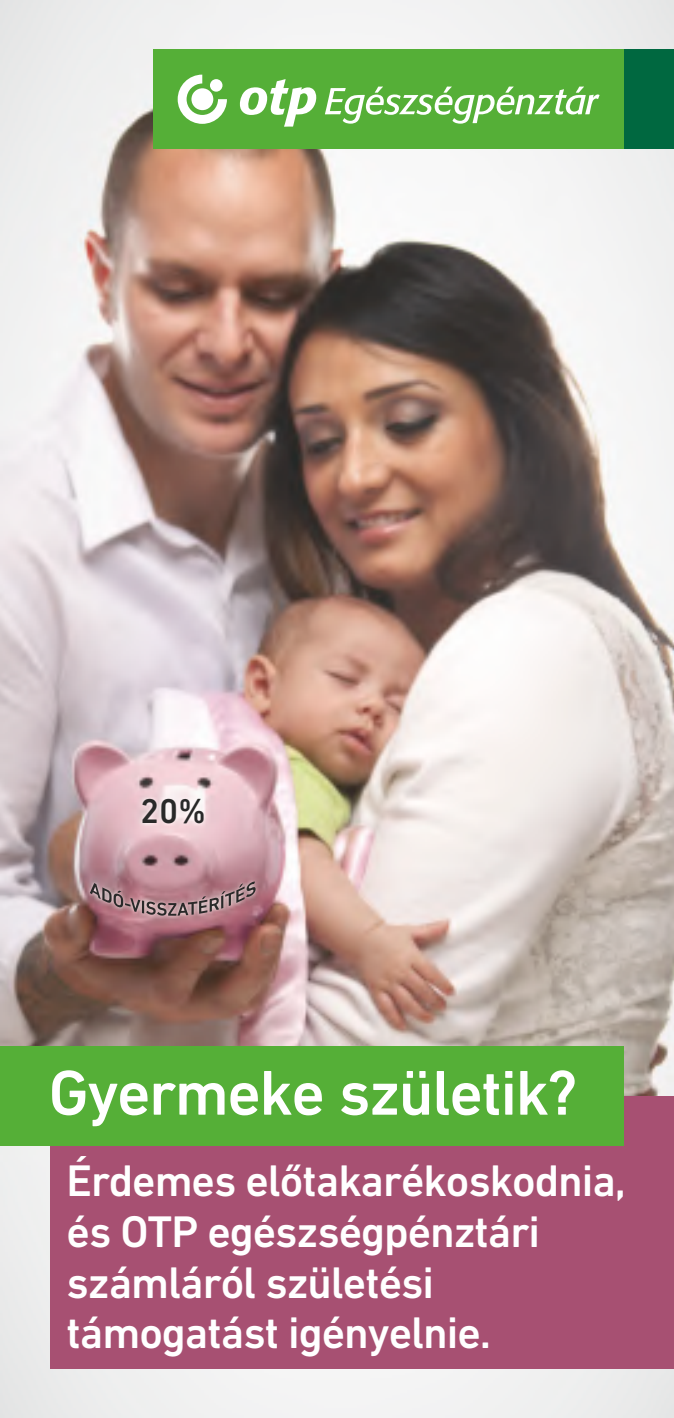
<style>
.page{position:relative;width:674px;height:1418px;background:#fff}
.page>*{position:absolute;margin:0;border:0;box-sizing:border-box;transform-origin:0 0}
.t1{font:500 64.25px "DIN Next W1 G";letter-spacing:-.025em;color:#fff}
.t2{font:500 45px/50.8px "DIN Next W1 G";letter-spacing:-.025em;color:#fff}
.t3{font:500 35px "DIN Next W1 G";color:#292929}
</style>
<div class="page">
<img style="left:0;top:0;width:673px;height:1417px">
<div style="left:152px;top:50px;width:472px;height:99px;background:#55af37"></div>
<div style="left:624px;top:50px;width:49px;height:99px;background:#006840"></div>
<svg style="left:325px;top:86px;width:274px;height:38px"></svg>
<svg style="left:239px;top:79px;width:77px;height:48px"></svg>
<svg style="left:177px;top:75px;width:50px;height:49px"></svg>
<div style="left:210px;top:79px;width:12px;height:13px;background:#fff;border-radius:50%"></div>
<div style="left:50px;top:1096px;width:623px;height:272px;background:#a75072"></div>
<div style="left:0;top:1046px;width:624px;height:99px;background:#55af37"></div>
<svg style="left:90px;top:881px;width:165px;height:34px;background:#a37981"></svg>
<p class="t3" style="left:140px;top:797px;width:67px">20%</p>
<h1 class="t1" style="left:49px;top:1066px;width:530px">Gyermeke születik?</h1>
<p class="t2" style="left:67px;top:1159px;width:560px">Érdemes előtakarékoskodnia, és OTP egészségpénztári számláról születési támogatást igényelnie.</p>
</div>
